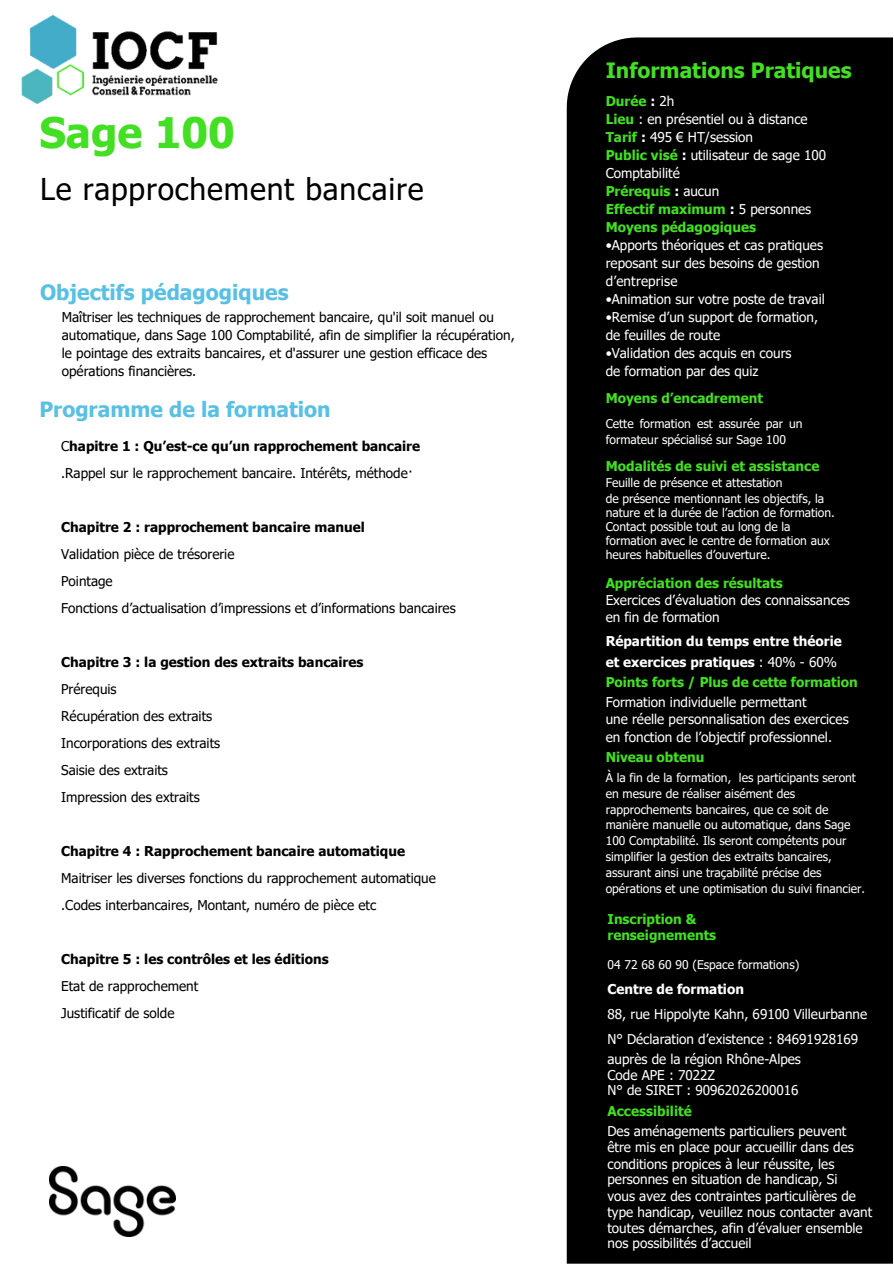
<style>
.page{position:relative;width:894px;height:1264px;background:#fff}
.page>*{position:absolute;margin:0;border:0;box-sizing:border-box;transform-origin:0 0}
.t1{font:700 42px "Tahoma";color:#43df22}
.t2{font:30px "Tahoma";letter-spacing:.03em;color:#000}
.t3{font:700 21px "Tahoma";color:#59c0e4}
.t4{font:700 21px "Tahoma";color:#43df22}
.t5{font:13.5px/18px "Tahoma";color:#fff}
.t6{font:13.5px/18px "Tahoma";color:#000}
.t7{font:700 13.5px "Tahoma";color:#43df22}
.t8{font:700 13.5px "Tahoma";color:#000}
.t9{font:700 13.5px "Tahoma";color:#fff}
.t10{font:12px/15.8px "Tahoma";color:#fff}
.s1{font-weight:400}
.s2{color:#fff}
.s3{font-weight:400;color:#fff}
.s4{font-weight:700;color:#43df22}
.s5{font-weight:700}
</style>
<div class="page">
<img style="left:50px;top:1166px;width:126px;height:70px">
<hr style="left:0;top:0;width:108px;height:1px;background:#fbffff">
<div style="left:566px;top:37px;width:326px;height:1226px;background:#000"></div>
<img style="left:21px;top:14px;width:197px;height:90px">
<p class="t1" style="left:39px;top:106px;width:197px">Sage 100</p>
<p class="t2" style="left:40px;top:170px;width:385px">Le rapprochement bancaire</p>
<p class="t3" style="left:40px;top:279px;width:250px">Objectifs pédagogiques</p>
<p class="t6" style="left:62px;top:308px;width:454px">Maîtriser les techniques de rapprochement bancaire, qu'il soit manuel ou automatique, dans Sage 100 Comptabilité, afin de simplifier la récupération,</p>
<p class="t6" style="left:62px;top:344px;width:427px">le pointage des extraits bancaires, et d'assurer une gestion efficace des opérations financières.</p>
<p class="t3" style="left:39px;top:396px;width:293px">Programme de la formation</p>
<p class="t8" style="left:61px;top:437px;width:360px"><span class="s1">C</span>hapitre 1 : Qu’est-ce qu’un rapprochement bancaire</p>
<p class="t6" style="left:61px;top:463px;width:353px">.Rappel sur le rapprochement bancaire. Intérêts, méthode·</p>
<p class="t8" style="left:61px;top:518px;width:305px">Chapitre 2 : rapprochement bancaire manuel</p>
<p class="t6" style="left:61px;top:544px;width:175px">Validation pièce de trésorerie</p>
<p class="t6" style="left:61px;top:571px;width:53px">Pointage</p>
<p class="t6" style="left:61px;top:598px;width:396px">Fonctions d’actualisation d’impressions et d’informations bancaires</p>
<p class="t8" style="left:61px;top:653px;width:304px">Chapitre 3 : la gestion des extraits bancaires</p>
<p class="t6" style="left:61px;top:679px;width:57px">Prérequis</p>
<p class="t6" style="left:61px;top:706px;width:152px">Récupération des extraits</p>
<p class="t6" style="left:61px;top:733px;width:160px">Incorporations des extraits</p>
<p class="t6" style="left:61px;top:760px;width:108px">Saisie des extraits</p>
<p class="t6" style="left:61px;top:787px;width:140px">Impression des extraits</p>
<p class="t8" style="left:61px;top:842px;width:345px">Chapitre 4 : Rapprochement bancaire automatique</p>
<p class="t6" style="left:61px;top:868px;width:376px">Maitriser les diverses fonctions du rapprochement automatique</p>
<p class="t6" style="left:61px;top:895px;width:316px">.Codes interbancaires, Montant, numéro de pièce etc</p>
<p class="t8" style="left:61px;top:950px;width:269px">Chapitre 5 : les contrôles et les éditions</p>
<p class="t6" style="left:61px;top:976px;width:138px">Etat de rapprochement</p>
<p class="t6" style="left:61px;top:1003px;width:115px">Justificatif de solde</p>
<p class="t4" style="left:605px;top:57px;width:247px">Informations Pratiques</p>
<p class="t7" style="left:605px;top:93px;width:70px">Durée <span class="s2">:</span> <span class="s3">2h</span></p>
<p class="t5" style="left:605px;top:110px;width:203px"><span class="s4">Lieu</span> : en présentiel ou à distance</p>
<p class="t5" style="left:605px;top:128px;width:149px"><span class="s4">Tarif</span> <span class="s5">:</span> 495 € HT/session</p>
<p class="t5" style="left:605px;top:146px;width:222px"><span class="s4">Public visé</span> <span class="s5">:</span> utilisateur de sage 100<br>Comptabilité</p>
<p class="t7" style="left:605px;top:183px;width:115px">Prérequis <span class="s2">:</span> <span class="s3">aucun</span></p>
<p class="t7" style="left:605px;top:201px;width:207px">Effectif maximum <span class="s2">:</span> <span class="s3">5 personnes</span></p>
<p class="t7" style="left:605px;top:219px;width:152px">Moyens pédagogiques</p>
<p class="t5" style="left:605px;top:236px;width:219px">•Apports théoriques et cas pratiques reposant sur des besoins de gestion</p>
<p class="t5" style="left:605px;top:272px;width:73px">d’entreprise</p>
<p class="t5" style="left:605px;top:290px;width:220px">•Animation sur votre poste de travail</p>
<p class="t5" style="left:605px;top:308px;width:214px">•Remise d’un support de formation,</p>
<p class="t5" style="left:605px;top:326px;width:116px">de feuilles de route</p>
<p class="t5" style="left:605px;top:344px;width:187px">•Validation des acquis en cours</p>
<p class="t5" style="left:605px;top:362px;width:154px">de formation par des quiz</p>
<p class="t7" style="left:605px;top:389px;width:159px">Moyens d’encadrement</p>
<p class="t10" style="left:605px;top:416px;width:198px">Cette formation est assurée par un formateur spécialisé sur Sage 100</p>
<p class="t7" style="left:605px;top:457px;width:215px">Modalités de suivi et assistance</p>
<p class="t10" style="left:605px;top:474px;width:178px">Feuille de présence et attestation</p>
<p class="t10" style="left:605px;top:490px;width:220px">de présence mentionnant les objectifs, la</p>
<p class="t10" style="left:605px;top:504px;width:230px">nature et la durée de l’action de formation.</p>
<p class="t10" style="left:605px;top:518px;width:186px">Contact possible tout au long de la</p>
<p class="t10" style="left:605px;top:532px;width:225px">formation avec le centre de formation aux</p>
<p class="t10" style="left:605px;top:546px;width:166px">heures habituelles d’ouverture.</p>
<p class="t7" style="left:605px;top:574px;width:178px">Appréciation des résultats</p>
<p class="t5" style="left:605px;top:591px;width:246px;line-height:16.8px">Exercices d’évaluation des connaissances en fin de formation</p>
<p class="t9" style="left:605px;top:633px;width:237px">Répartition du temps entre théorie</p>
<p class="t9" style="left:605px;top:653px;width:233px">et exercices pratiques <span class="s1">: 40% - 60%</span></p>
<p class="t7" style="left:605px;top:673px;width:254px">Points forts / Plus de cette formation</p>
<p class="t5" style="left:605px;top:693px;width:202px">Formation individuelle permettant</p>
<p class="t5" style="left:605px;top:709px;width:244px">une réelle personnalisation des exercices</p>
<p class="t5" style="left:605px;top:727px;width:228px">en fonction de l’objectif professionnel.</p>
<p class="t7" style="left:605px;top:749px;width:100px">Niveau obtenu</p>
<p class="t10" style="left:605px;top:769px;width:261px">À la fin de la formation, les participants seront en mesure de réaliser aisément des rapprochements bancaires, que ce soit de manière manuelle ou automatique, dans Sage 100 Comptabilité. Ils seront compétents pour simplifier la gestion des extraits bancaires, assurant ainsi une traçabilité précise des opérations et une optimisation du suivi financier.</p>
<p class="t7" style="left:607px;top:910px;width:90px">Inscription &amp;</p>
<p class="t7" style="left:607px;top:926px;width:110px">renseignements</p>
<p class="t10" style="left:607px;top:956px;width:193px">04 72 68 60 90 (Espace formations)</p>
<p class="t9" style="left:607px;top:980px;width:138px">Centre de formation</p>
<p class="t5" style="left:607px;top:1004px;width:261px">88, rue Hippolyte Kahn, 69100 Villeurbanne</p>
<p class="t5" style="left:607px;top:1029px;width:252px">N° Déclaration d’existence : 84691928169</p>
<p class="t5" style="left:607px;top:1049px;width:195px">auprès de la région Rhône-Alpes</p>
<p class="t5" style="left:607px;top:1065px;width:109px">Code APE : 7022Z</p>
<p class="t5" style="left:607px;top:1080px;width:192px">N° de SIRET : 90962026200016</p>
<p class="t7" style="left:607px;top:1102px;width:86px">Accessibilité</p>
<p class="t5" style="left:607px;top:1121px;width:240px">Des aménagements particuliers peuvent</p>
<p class="t5" style="left:607px;top:1137px;width:248px">être mis en place pour accueillir dans des</p>
<p class="t5" style="left:607px;top:1154px;width:228px">conditions propices à leur réussite, les</p>
<p class="t5" style="left:607px;top:1169px;width:231px">personnes en situation de handicap, Si</p>
<p class="t5" style="left:607px;top:1186px;width:250px">vous avez des contraintes particulières de</p>
<p class="t5" style="left:607px;top:1202px;width:266px">type handicap, veuillez nous contacter avant</p>
<p class="t5" style="left:607px;top:1218px;width:256px">toutes démarches, afin d’évaluer ensemble</p>
<p class="t5" style="left:607px;top:1233px;width:146px">nos possibilités d’accueil</p>
</div>
